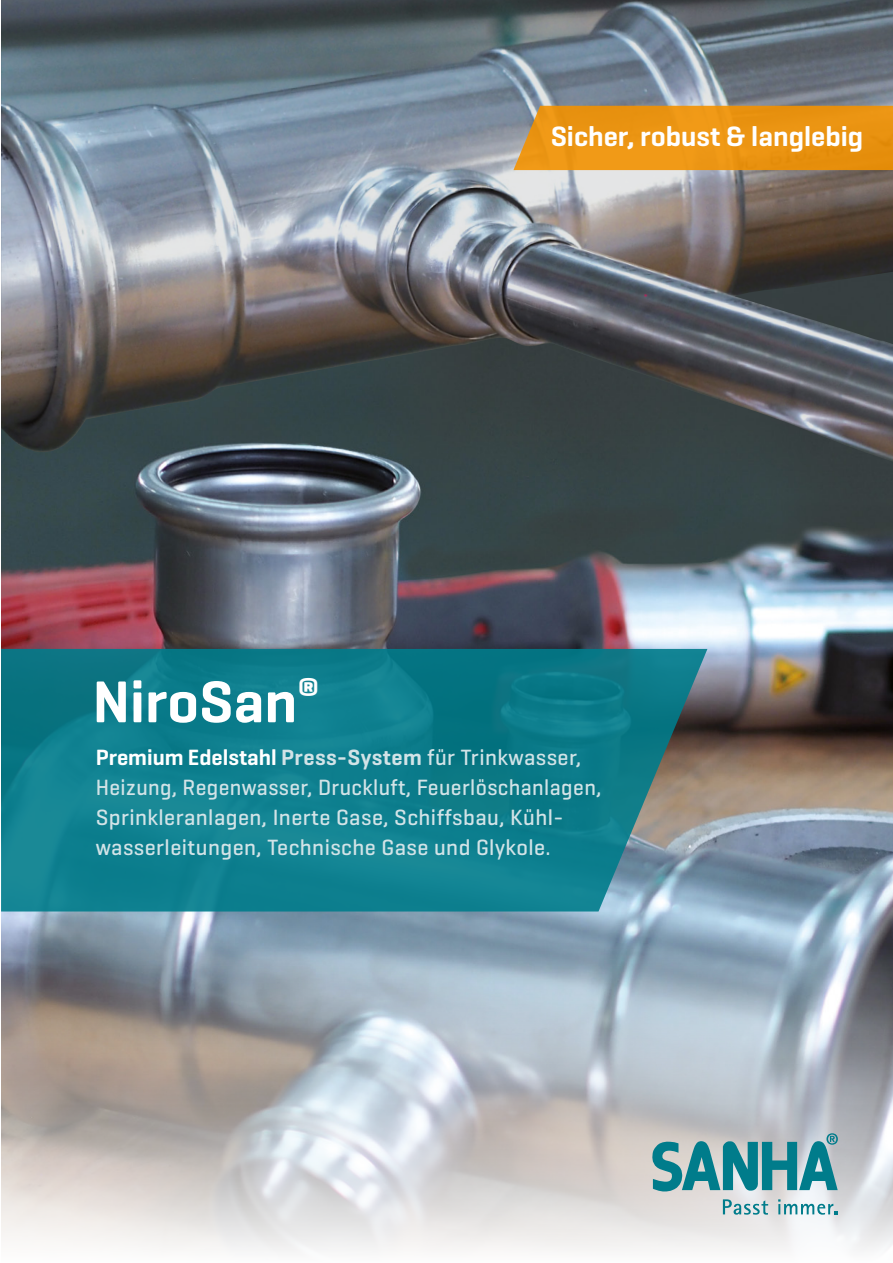
<style>
.page{position:relative;width:893px;height:1263px;background:#fff}
.page>*{position:absolute;margin:0;border:0;box-sizing:border-box;transform-origin:0 0}
.t1{font:600 60px "Geogrotesque";color:#fff}
.t2{font:600 28.5px "Geogrotesque";color:#fff}
.t3{font:500 22.5px/30px "Geogrotesque";letter-spacing:.02em;color:#d2e3e7}
.s1{font-weight:600;color:#fff}
.s2{font-weight:600}
</style>
<div class="page">
<img style="left:1px;top:470px;width:892px;height:782px">
<img style="left:1px;top:0;width:892px;height:470px">
<svg style="left:1px;top:649px;width:706px;height:262px;fill:#0e7e8e"></svg>
<div style="left:513px;top:106px;width:380px;height:64px;background:#eb9412"></div>
<svg style="left:723px;top:1199px;width:45px;height:16px"></svg>
<svg style="left:778px;top:1199px;width:60px;height:16px"></svg>
<svg style="left:652px;top:1133px;width:186px;height:59px"></svg>
<h1 class="t1" style="left:92px;top:664px;width:229px">NiroSan<sup>®</sup></h1>
<p class="t2" style="left:551px;top:119px;width:314px">Sicher, robust &amp; langlebig</p>
<p class="t3" style="left:96px;top:742px;width:507px"><span class="s1">Premium Edelstahl</span> <span class="s2">Press-System</span> für Trinkwasser, Heizung, Regenwasser, Druckluft, Feuerlöschanlagen, Sprinkleranlagen, Inerte Gase, Schiffsbau, Kühl&shy;wasserleitungen, Technische Gase und Glykole.</p>
</div>
